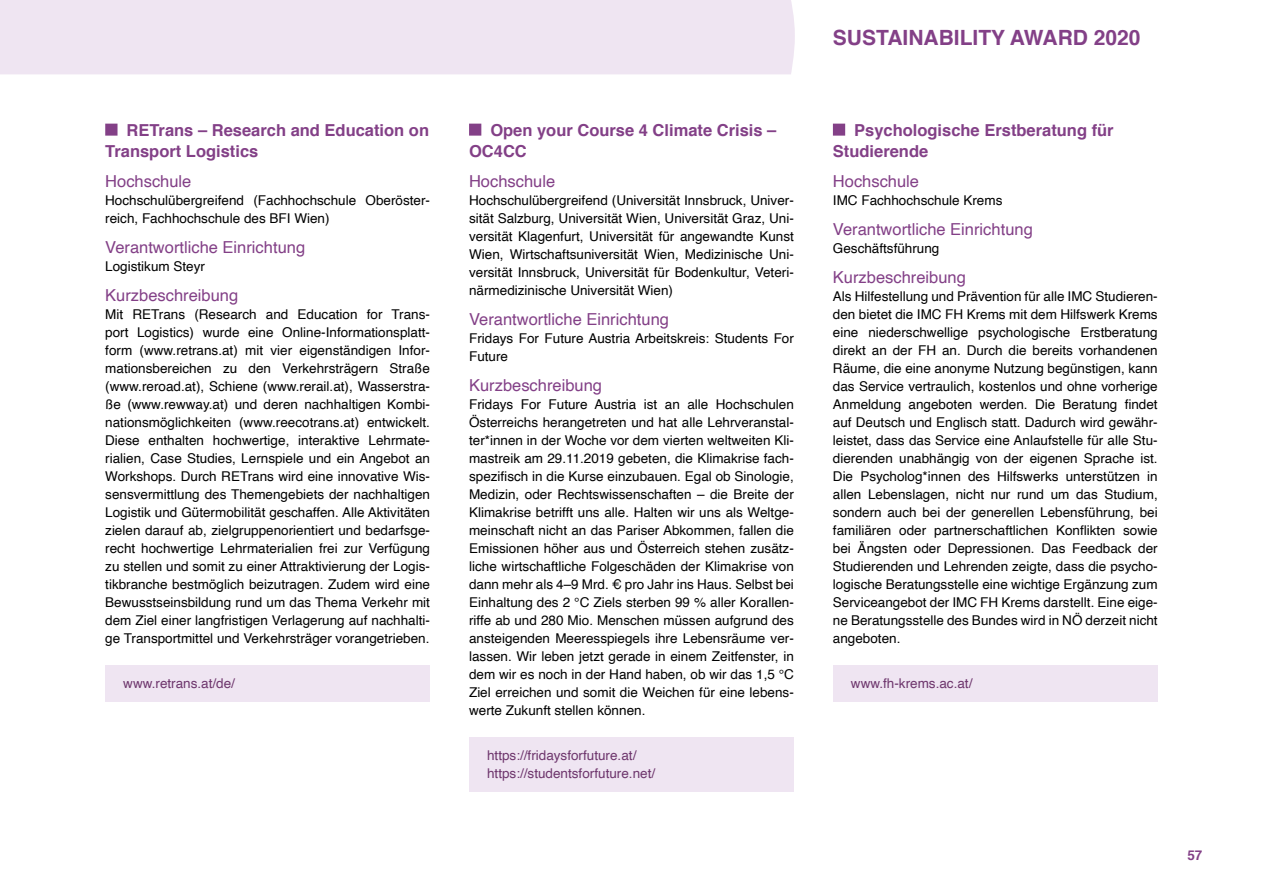
<style>
.page{position:relative;width:1263px;height:893px;background:#fff}
.page>*{position:absolute;margin:0;border:0;box-sizing:border-box;transform-origin:0 0}
.t1{font:700 21px "Helvetica";color:#834087}
.H4_etc{font:16.5px "Helvetica";color:#834087}
.H3_Titel_etc{font:700 16.5px/21px "Helvetica";color:#834087}
.p_Body_etc{font:13.5px/18px "Helvetica";color:#000;text-align:justify}
.p_Hyperlink{font:13.5px "Helvetica";color:#6e366d}
.t2{font:700 13.5px "Helvetica";color:#834087}
</style>
<div class="page">
<div style="left:0;top:0;width:795px;height:74px;background:#efe5f2"></div>
<div style="left:105px;top:124px;width:13px;height:12px;background:#834087"></div>
<div style="left:105px;top:665px;width:325px;height:37px;background:#efe5f2"></div>
<div style="left:469px;top:124px;width:12px;height:12px;background:#834087"></div>
<div style="left:469px;top:737px;width:325px;height:37px;background:#efe5f2"></div>
<div style="left:469px;top:755px;width:325px;height:37px;background:#efe5f2"></div>
<div style="left:833px;top:124px;width:12px;height:12px;background:#834087"></div>
<div style="left:833px;top:665px;width:325px;height:37px;background:#efe5f2"></div>
<h3 class="H3_Titel_etc" style="left:105px;top:120px;width:325px;text-indent:21px">RETrans – Research and Education on<br>Transport Logistics</h3>
<h4 class="H4_etc" style="left:105px;top:168px;width:88px">Hochschule</h4>
<p class="p_Body_etc" style="left:105px;top:191px;width:326px">Hochschulübergreifend (Fachhochschule Oberöster&shy;reich, Fachhochschule des BFI Wien)</p>
<h4 class="H4_etc" style="left:105px;top:234px;width:201px">Verantwortliche Einrichtung</h4>
<p class="p_Body_etc" style="left:105px;top:257px;width:101px">Logistikum Steyr</p>
<h4 class="H4_etc" style="left:105px;top:282px;width:134px">Kurzbeschreibung</h4>
<p class="p_Body_etc" style="left:105px;top:305px;width:326px">Mit RETrans (Research and Education for Trans&shy;port Logistics) wurde eine Online-Informationsplatt&shy;form (www.retrans.at) mit vier eigenständigen Infor&shy;mationsbereichen zu den Verkehrsträgern Straße (www.reroad.at), Schiene (www.rerail.at), Wasserstra&shy;ße (www.rewway.at) und deren nachhaltigen Kombi&shy;nationsmöglichkeiten (www.reecotrans.at) entwickelt.<br>Diese enthalten hochwertige, interaktive Lehrmate&shy;rialien, Case Studies, Lernspiele und ein Angebot an Workshops. Durch RETrans wird eine innovative Wis&shy;sensvermittlung des Themengebiets der nachhaltigen Logistik und Gütermobilität geschaffen. Alle Aktivitäten zielen darauf ab, zielgruppenorientiert und bedarfsge&shy;recht hochwertige Lehrmaterialien frei zur Verfügung zu stellen und somit zu einer Attraktivierung der Logis&shy;tikbranche bestmöglich beizutragen. Zudem wird eine Bewusstseinsbildung rund um das Thema Verkehr mit dem Ziel einer langfristigen Verlagerung auf nachhalti&shy;ge Transportmittel und Verkehrsträger vorangetrieben.</p>
<p class="p_Hyperlink" style="left:123px;top:672px;width:113px">www.retrans.at/de/</p>
<h3 class="H3_Titel_etc" style="left:469px;top:120px;width:309px;text-indent:21px">Open your Course 4 Climate Crisis –<br>OC4CC</h3>
<h4 class="H4_etc" style="left:469px;top:168px;width:88px">Hochschule</h4>
<p class="p_Body_etc" style="left:469px;top:191px;width:326px">Hochschulübergreifend (Universität Innsbruck, Univer&shy;sität Salzburg, Universität Wien, Universität Graz, Uni&shy;versität Klagenfurt, Universität für angewandte Kunst Wien, Wirtschaftsuniversität Wien, Medizinische Uni&shy;versität Innsbruck, Universität für Bodenkultur, Veteri&shy;närmedizinische Universität Wien)</p>
<h4 class="H4_etc" style="left:469px;top:306px;width:201px">Verantwortliche Einrichtung</h4>
<p class="p_Body_etc" style="left:469px;top:329px;width:326px">Fridays For Future Austria Arbeitskreis: Students For<br>Future</p>
<h4 class="H4_etc" style="left:469px;top:372px;width:134px">Kurzbeschreibung</h4>
<p class="p_Body_etc" style="left:469px;top:395px;width:326px">Fridays For Future Austria ist an alle Hochschulen Österreichs herangetreten und hat alle Lehrveranstal&shy;ter*innen in der Woche vor dem vierten weltweiten Kli&shy;mastreik am 29.11.2019 gebeten, die Klimakrise fach&shy;spezifisch in die Kurse einzubauen. Egal ob Sinologie, Medizin, oder Rechtswissenschaften – die Breite der Klimakrise betrifft uns alle. Halten wir uns als Weltge&shy;meinschaft nicht an das Pariser Abkommen, fallen die Emissionen höher aus und Österreich stehen zusätz&shy;liche wirtschaftliche Folgeschäden der Klimakrise von dann mehr als 4–9 Mrd. € pro Jahr ins Haus. Selbst bei Einhaltung des 2 °C Ziels sterben 99 % aller Korallen&shy;riffe ab und 280 Mio. Menschen müssen aufgrund des ansteigenden Meeresspiegels ihre Lebensräume ver&shy;lassen. Wir leben jetzt gerade in einem Zeitfenster, in dem wir es noch in der Hand haben, ob wir das 1,5 °C Ziel erreichen und somit die Weichen für eine lebens&shy;werte Zukunft stellen können.</p>
<p class="p_Hyperlink" style="left:487px;top:744px;width:151px">https://fridaysforfuture.at/</p>
<p class="p_Hyperlink" style="left:487px;top:762px;width:170px">https://studentsforfuture.net/</p>
<h1 class="t1" style="left:833px;top:21px;width:309px">SUSTAINABILITY AWARD 2020</h1>
<h3 class="H3_Titel_etc" style="left:833px;top:120px;width:282px;text-indent:21px">Psychologische Erstberatung für<br>Studierende</h3>
<h4 class="H4_etc" style="left:833px;top:168px;width:88px">Hochschule</h4>
<p class="p_Body_etc" style="left:833px;top:191px;width:171px">IMC Fachhochschule Krems</p>
<h4 class="H4_etc" style="left:833px;top:216px;width:201px">Verantwortliche Einrichtung</h4>
<p class="p_Body_etc" style="left:833px;top:239px;width:108px">Geschäftsführung</p>
<h4 class="H4_etc" style="left:833px;top:264px;width:134px">Kurzbeschreibung</h4>
<p class="p_Body_etc" style="left:833px;top:287px;width:326px">Als Hilfestellung und Prävention für alle IMC Studieren&shy;den bietet die IMC FH Krems mit dem Hilfswerk Krems eine niederschwellige psychologische Erstberatung direkt an der FH an. Durch die bereits vorhandenen Räume, die eine anonyme Nutzung begünstigen, kann das Service vertraulich, kostenlos und ohne vorherige Anmeldung angeboten werden. Die Beratung findet auf Deutsch und Englisch statt. Dadurch wird gewähr&shy;leistet, dass das Service eine Anlaufstelle für alle Stu&shy;dierenden unabhängig von der eigenen Sprache ist.<br>Die Psycholog*innen des Hilfswerks unterstützen in allen Lebenslagen, nicht nur rund um das Studium, sondern auch bei der generellen Lebensführung, bei familiären oder partnerschaftlichen Konflikten sowie bei Ängsten oder Depressionen. Das Feedback der Studierenden und Lehrenden zeigte, dass die psycho&shy;logische Beratungsstelle eine wichtige Ergänzung zum Serviceangebot der IMC FH Krems darstellt. Eine eige&shy;ne Beratungsstelle des Bundes wird in NÖ derzeit nicht angeboten.</p>
<p class="p_Hyperlink" style="left:851px;top:672px;width:123px">www.fh-krems.ac.at/</p>
<p class="t2" style="left:1187px;top:844px;width:17px">57</p>
</div>
